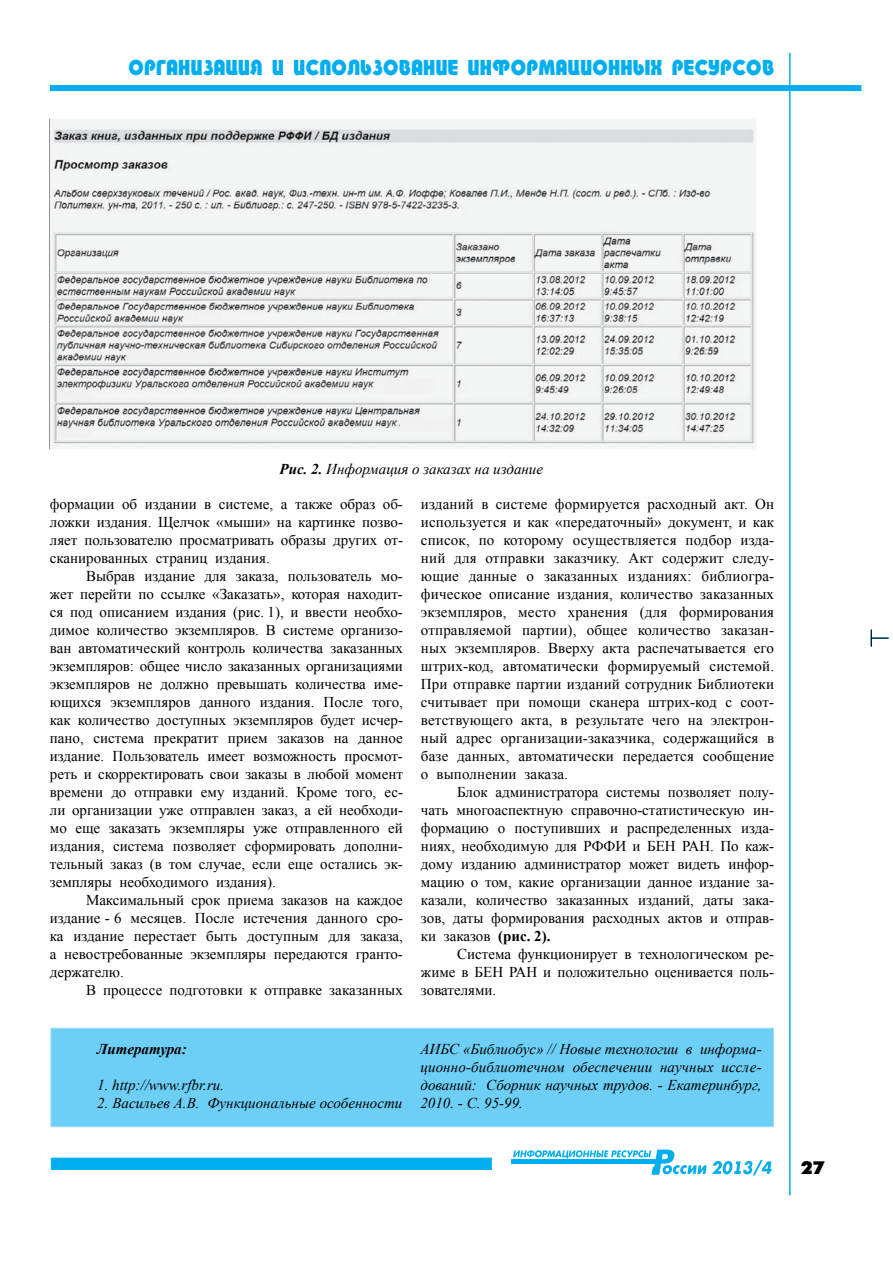
<style>
.page{position:relative;width:893px;height:1263px;background:#fff}
.page>*{position:absolute;margin:0;border:0;box-sizing:border-box;transform-origin:0 0}
.t1{font:21px "Taurus Heavy Normal";color:#00aeef;scale:.9 1}
.t2{font:18px "Futuris Extra Bold Cyrillic";color:#000}
.t3{font:15px/18px "Times New Roman";color:#000;text-align:justify}
.t4{font:italic 15px/18px "Times New Roman";color:#000;text-align:justify}
.t5{font:italic 700 15px "Times New Roman";color:#000}
.s1{font-weight:700}
</style>
<div class="page">
<div style="left:51px;top:1158px;width:441px;height:12px;background:#00aeef;border:1px solid #00aeef"></div>
<hr style="left:789px;top:53px;width:2px;height:1142px;background:#00aeef">
<div style="left:50px;top:85px;width:811px;height:6px;background:#00aeef"></div>
<div style="left:512px;top:1159px;width:146px;height:5px;background:#00aeef"></div>
<hr style="left:511px;top:1159px;width:146px;height:4px;background:#00aeef">
<svg style="left:513px;top:1149px;width:259px;height:26px"></svg>
<svg style="left:871px;top:630px;width:18px;height:17px"></svg>
<div style="left:51px;top:1028px;width:723px;height:99px;background:#6dcff6;border:1px solid #9ddcf9"></div>
<img style="left:50px;top:120px;width:706px;height:329px">
<h1 class="t1" style="left:128px;top:55px;width:719px">Организация и использование информационных ресурсов</h1>
<p class="t4" style="left:280px;top:460px;width:265px"><span class="s1">Рис. 2.</span> Информация о заказах на издание</p>
<p class="t3" style="left:50px;top:495px;width:355px">формации об издании в системе, а также образ об&shy;ложки издания. Щелчок «мыши» на картинке позво&shy;ляет пользователю просматривать образы других от&shy;сканированных страниц издания.</p>
<p class="t3" style="left:50px;top:567px;width:355px;text-indent:36px">Выбрав издание для заказа, пользователь мо&shy;жет перейти по ссылке «Заказать», которая находит&shy;ся под описанием издания (рис. 1), и ввести необхо&shy;димое количество экземпляров. В системе организо&shy;ван автоматический контроль количества заказанных экземпляров: общее число заказанных организациями экземпляров не должно превышать количества име&shy;ющихся экземпляров данного издания. После того, как количество доступных экземпляров будет исчер&shy;пано, система прекратит прием заказов на данное издание. Пользователь имеет возможность просмот&shy;реть и скорректировать свои заказы в любой момент времени до отправки ему изданий. Кроме того, ес&shy;ли организации уже отправлен заказ, а ей необходи&shy;мо еще заказать экземпляры уже отправленного ей издания, система позволяет сформировать дополни&shy;тельный заказ (в том случае, если еще остались эк&shy;земпляры необходимого издания).</p>
<p class="t3" style="left:50px;top:891px;width:355px;text-indent:36px">Максимальный срок приема заказов на каждое издание - 6 месяцев. После истечения данного сро&shy;ка издание перестает быть доступным для заказа, а невостребованные экземпляры передаются гранто&shy;держателю.</p>
<p class="t3" style="left:86px;top:981px;width:319px">В процессе подготовки к отправке заказанных</p>
<p class="t3" style="left:421px;top:495px;width:355px">изданий в системе формируется расходный акт. Он используется и как «передаточный» документ, и как список, по которому осуществляется подбор изда&shy;ний для отправки заказчику. Акт содержит следу&shy;ющие данные о заказанных изданиях: библиогра&shy;фическое описание издания, количество заказанных экземпляров, место хранения (для формирования отправляемой партии), общее количество заказан&shy;ных экземпляров. Вверху акта распечатывается его штрих-код, автоматически формируемый системой.<br>При отправке партии изданий сотрудник Библиотеки считывает при помощи сканера штрих-код с соот&shy;ветствующего акта, в результате чего на электрон&shy;ный адрес организации-заказчика, содержащийся в базе данных, автоматически передается сообщение о выполнении заказа.</p>
<p class="t3" style="left:421px;top:783px;width:355px;text-indent:36px">Блок администратора системы позволяет полу&shy;чать многоаспектную справочно-статистическую ин&shy;формацию о поступивших и распределенных изда&shy;ниях, необходимую для РФФИ и БЕН РАН. По каж&shy;дому изданию администратор может видеть инфор&shy;мацию о том, какие организации данное издание за&shy;казали, количество заказанных изданий, даты зака&shy;зов, даты формирования расходных актов и отправ&shy;ки заказов <span class="s1">(рис. 2).</span></p>
<p class="t3" style="left:421px;top:945px;width:355px;text-indent:36px">Система функционирует в технологическом ре&shy;жиме в БЕН РАН и положительно оценивается поль&shy;зователями.</p>
<p class="t5" style="left:97px;top:1038px;width:91px">Литература:</p>
<p class="t4" style="left:97px;top:1075px;width:128px">1. http://www.rfbr.ru.</p>
<p class="t4" style="left:97px;top:1093px;width:307px">2. Васильев А.В. Функциональные особенности</p>
<p class="t4" style="left:420px;top:1039px;width:343px">АИБС «Библиобус» // Новые технологии в информа&shy;ционно-библиотечном обеспечении научных иссле&shy;дований: Сборник научных трудов. - Екатеринбург, 2010. - С. 95-99.</p>
<p class="t2" style="left:801px;top:1158px;width:26px">27</p>
</div>
